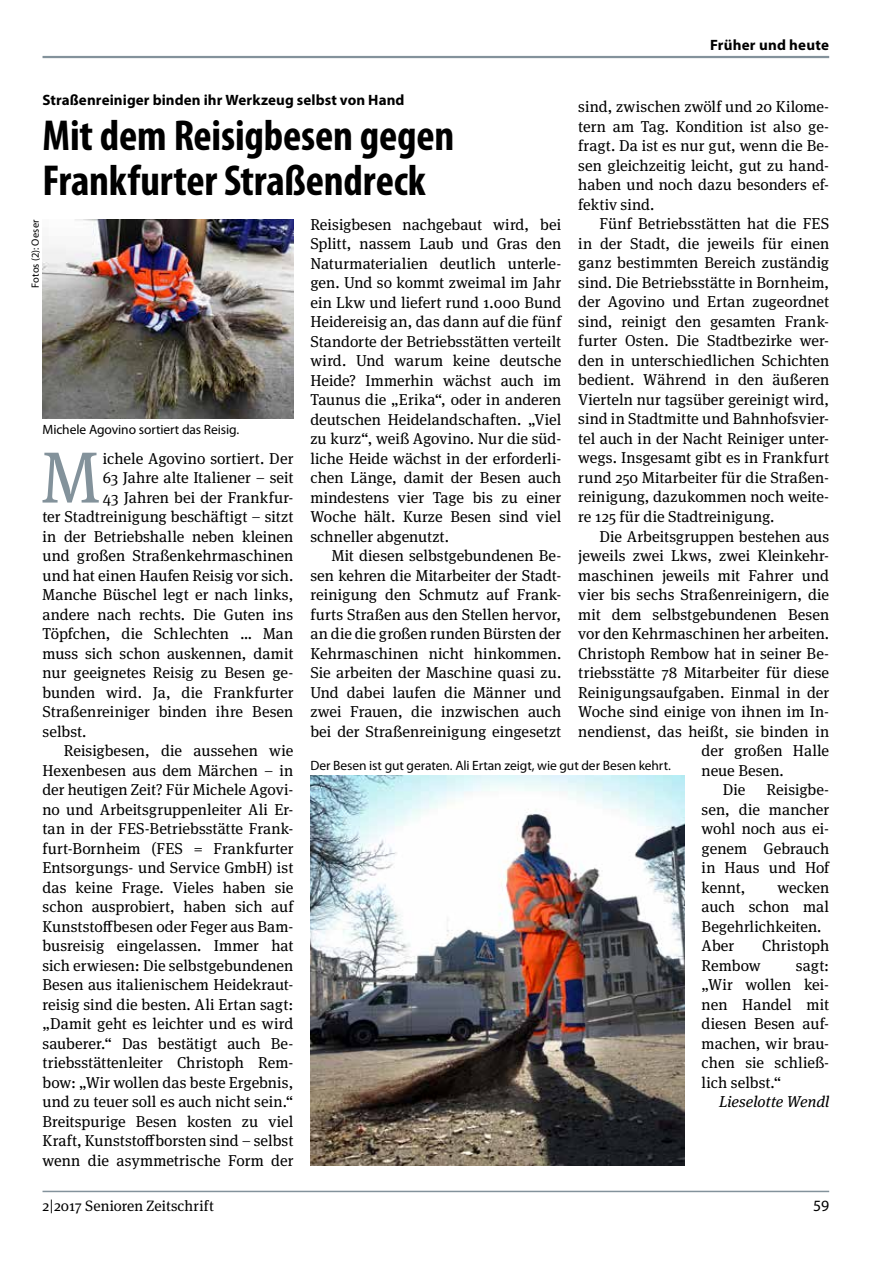
<style>
.page{position:relative;width:893px;height:1263px;background:#fff}
.page>*{position:absolute;margin:0;border:0;box-sizing:border-box;transform-origin:0 0}
.t1{font:72.3px "Meta Serif OT";color:#83929b}
.t2{font:700 condensed 43.5px/45px "Myriad Pro";letter-spacing:-.005em;color:#000}
.t3{font:15.75px/19.5px "Meta Serif OT";letter-spacing:.005em;color:#000;text-align:justify}
.t4{font:italic 15.75px "Meta Serif OT";color:#000}
.t5{font:15.75px "Myriad Pro";color:#000}
.t6{font:700 15px "Myriad Pro";letter-spacing:.005em;color:#000}
.t7{font:15px "Meta Serif OT";letter-spacing:.005em;color:#000}
.t8{font:13.5px "Myriad Pro";letter-spacing:-.005em;color:#000}
.t9{font:10.5px "Myriad Pro";letter-spacing:.01em;color:#000}
</style>
<div class="page">
<hr style="left:43px;top:1191px;width:786px;height:1px;background:#83929b">
<hr style="left:43px;top:56px;width:786px;height:2px;background:#83929b">
<img style="left:310px;top:776px;width:375px;height:390px">
<img style="left:43px;top:219px;width:250px;height:200px">
<p class="t6" style="left:710px;top:35px;width:121px">Früher und heute</p>
<p class="t6" style="left:43px;top:90px;width:364px">Straßenreiniger binden ihr Werkzeug selbst von Hand</p>
<h2 class="t2" style="left:43px;top:112px;width:413px">Mit dem Reisigbesen gegen<br>Frankfurter Straßendreck</h2>
<p class="t3" style="left:310px;top:215px;width:252px">Reisigbesen nachgebaut wird, bei Splitt, nassem Laub und Gras den Naturmaterialien deutlich unterle&shy;gen. Und so kommt zweimal im Jahr ein Lkw und liefert rund 1.000 Bund Heidereisig an, das dann auf die fünf Standorte der Betriebsstätten verteilt wird. Und warum keine deutsche Heide? Immerhin wächst auch im Taunus die „Erika“, oder in anderen deutschen Heidelandschaften. „Viel zu kurz“, weiß Agovino. Nur die süd&shy;liche Heide wächst in der erforderli&shy;chen Länge, damit der Besen auch mindestens vier Tage bis zu einer Woche hält. Kurze Besen sind viel schneller abgenutzt.</p>
<p class="t3" style="left:310px;top:546px;width:252px;text-indent:21px">Mit diesen selbstgebundenen Be&shy;sen kehren die Mitarbeiter der Stadt&shy;reinigung den Schmutz auf Frank&shy;furts Straßen aus den Stellen hervor, an die die großen runden Bürsten der Kehrmaschinen nicht hinkommen.<br>Sie arbeiten der Maschine quasi zu.<br>Und dabei laufen die Männer und zwei Frauen, die inzwischen auch bei der Straßenreinigung eingesetzt</p>
<p class="t3" style="left:578px;top:98px;width:252px">sind, zwischen zwölf und 20 Kilome&shy;tern am Tag. Kondition ist also ge&shy;fragt. Da ist es nur gut, wenn die Be&shy;sen gleichzeitig leicht, gut zu hand&shy;haben und noch dazu besonders ef&shy;fektiv sind.</p>
<p class="t3" style="left:578px;top:215px;width:252px;text-indent:21px">Fünf Betriebsstätten hat die FES in der Stadt, die jeweils für einen ganz bestimmten Bereich zuständig sind. Die Betriebsstätte in Bornheim, der Agovino und Ertan zugeordnet sind, reinigt den gesamten Frank&shy;furter Osten. Die Stadtbezirke wer&shy;den in unterschiedlichen Schichten bedient. Während in den äußeren Vierteln nur tagsüber gereinigt wird, sind in Stadtmitte und Bahnhofsvier&shy;tel auch in der Nacht Reiniger unter&shy;wegs. Insgesamt gibt es in Frankfurt rund 250 Mitarbeiter für die Straßen&shy;reinigung, dazukommen noch weite&shy;re 125 für die Stadtreinigung.</p>
<p class="t3" style="left:600px;top:527px;width:231px">Die Arbeitsgruppen bestehen aus</p>
<p class="t3" style="left:578px;top:546px;width:252px">jeweils zwei Lkws, zwei Kleinkehr-</p>
<p class="t3" style="left:578px;top:566px;width:252px">maschinen jeweils mit Fahrer und</p>
<p class="t3" style="left:578px;top:585px;width:252px">vier bis sechs Straßenreinigern, die</p>
<p class="t3" style="left:578px;top:605px;width:252px">mit dem selbstgebundenen Besen</p>
<p class="t3" style="left:578px;top:624px;width:252px">vor den Kehrmaschinen her arbeiten.</p>
<p class="t3" style="left:578px;top:644px;width:252px">Christoph Rembow hat in seiner Be-</p>
<p class="t3" style="left:578px;top:663px;width:252px">triebsstätte 78 Mitarbeiter für diese</p>
<p class="t3" style="left:578px;top:683px;width:252px">Reinigungsaufgaben. Einmal in der</p>
<p class="t3" style="left:578px;top:702px;width:252px">Woche sind einige von ihnen im In-</p>
<p class="t3" style="left:578px;top:722px;width:252px">nendienst, das heißt, sie binden in</p>
<p class="t3" style="left:702px;top:741px;width:129px">der großen Halle</p>
<p class="t3" style="left:702px;top:761px;width:84px">neue Besen.</p>
<p class="t3" style="left:723px;top:780px;width:24px">Die</p>
<p class="t9" style="left:29px;top:288px;width:70px;rotate:-90deg">Fotos (2): Oeser</p>
<p class="t8" style="left:43px;top:422px;width:198px">Michele Agovino sortiert das Reisig.</p>
<h1 class="t1" style="left:42px;top:436px;width:59px">M</h1>
<p class="t3" style="left:103px;top:449px;width:192px">ichele Agovino sortiert. Der</p>
<p class="t3" style="left:103px;top:468px;width:192px">63 Jahre alte Italiener – seit</p>
<p class="t3" style="left:103px;top:488px;width:192px">43 Jahren bei der Frankfur-</p>
<p class="t3" style="left:43px;top:507px;width:252px">ter Stadtreinigung beschäftigt – sitzt</p>
<p class="t3" style="left:43px;top:527px;width:252px">in der Betriebshalle neben kleinen</p>
<p class="t3" style="left:43px;top:546px;width:252px">und großen Straßenkehrmaschinen</p>
<p class="t3" style="left:43px;top:566px;width:252px">und hat einen Haufen Reisig vor sich.</p>
<p class="t3" style="left:43px;top:585px;width:252px">Manche Büschel legt er nach links,</p>
<p class="t3" style="left:43px;top:605px;width:252px">andere nach rechts. Die Guten ins</p>
<p class="t3" style="left:43px;top:624px;width:252px">Töpfchen, die Schlechten … Man</p>
<p class="t3" style="left:43px;top:644px;width:252px">muss sich schon auskennen, damit</p>
<p class="t3" style="left:43px;top:663px;width:252px">nur geeignetes Reisig zu Besen ge-</p>
<p class="t3" style="left:43px;top:683px;width:252px">bunden wird. Ja, die Frankfurter</p>
<p class="t3" style="left:43px;top:702px;width:252px">Straßenreiniger binden ihre Besen</p>
<p class="t3" style="left:43px;top:722px;width:45px">selbst.</p>
<p class="t3" style="left:64px;top:741px;width:231px">Reisigbesen, die aussehen wie</p>
<p class="t3" style="left:43px;top:761px;width:252px">Hexenbesen aus dem Märchen – in</p>
<p class="t3" style="left:43px;top:780px;width:252px">der heutigen Zeit? Für Michele Agovi-</p>
<p class="t3" style="left:43px;top:800px;width:252px">no und Arbeitsgruppenleiter Ali Er-</p>
<p class="t3" style="left:43px;top:819px;width:252px">tan in der FES-Betriebsstätte Frank-</p>
<p class="t3" style="left:43px;top:839px;width:252px">furt-Bornheim (FES = Frankfurter</p>
<p class="t3" style="left:43px;top:858px;width:252px">Entsorgungs- und Service GmbH) ist</p>
<p class="t3" style="left:43px;top:878px;width:252px">das keine Frage. Vieles haben sie</p>
<p class="t3" style="left:43px;top:897px;width:252px">schon ausprobiert, haben sich auf</p>
<p class="t3" style="left:43px;top:917px;width:252px">Kunststoffbesen oder Feger aus Bam-</p>
<p class="t3" style="left:43px;top:936px;width:252px">busreisig eingelassen. Immer hat</p>
<p class="t3" style="left:43px;top:956px;width:252px">sich erwiesen: Die selbstgebundenen</p>
<p class="t3" style="left:43px;top:975px;width:252px">Besen aus italienischem Heidekraut-</p>
<p class="t3" style="left:43px;top:995px;width:252px">reisig sind die besten. Ali Ertan sagt:</p>
<p class="t3" style="left:43px;top:1014px;width:252px">„Damit geht es leichter und es wird</p>
<p class="t3" style="left:43px;top:1034px;width:252px">sauberer.“ Das bestätigt auch Be-</p>
<p class="t3" style="left:43px;top:1053px;width:252px">triebsstättenleiter Christoph Rem-</p>
<p class="t3" style="left:43px;top:1073px;width:252px">bow: „Wir wollen das beste Ergebnis,</p>
<p class="t3" style="left:43px;top:1092px;width:252px">und zu teuer soll es auch nicht sein.“</p>
<p class="t3" style="left:43px;top:1112px;width:252px">Breitspurige Besen kosten zu viel</p>
<p class="t3" style="left:43px;top:1131px;width:252px">Kraft, Kunststoffborsten sind – selbst</p>
<p class="t3" style="left:43px;top:1151px;width:252px">wenn die asymmetrische Form der</p>
<p class="t8" style="left:310px;top:758px;width:362px">Der Besen ist gut geraten. Ali Ertan zeigt, wie gut der Besen kehrt.</p>
<p class="t3" style="left:702px;top:780px;width:129px;text-indent:65px">Reisigbe&shy;sen, die mancher wohl noch aus ei&shy;genem Gebrauch in Haus und Hof kennt,</p>
<p class="t3" style="left:702px;top:878px;width:129px;text-align:left;text-indent:76px">wecken auch schon mal<br>Begehrlichkeiten.<br>Aber</p>
<p class="t3" style="left:762px;top:936px;width:69px">Christoph</p>
<p class="t3" style="left:702px;top:956px;width:61px">Rembow</p>
<p class="t3" style="left:702px;top:956px;width:129px;text-indent:94px">sagt: „Wir wollen kei&shy;nen Handel mit diesen Besen auf&shy;machen, wir brau&shy;chen sie schließ&shy;lich selbst.“</p>
<p class="t4" style="left:719px;top:1092px;width:112px">Lieselotte Wendl</p>
<p class="t7" style="left:43px;top:1197px;width:173px">2|2017 Senioren Zeitschrift</p>
<p class="t5" style="left:813px;top:1197px;width:18px">59</p>
</div>
